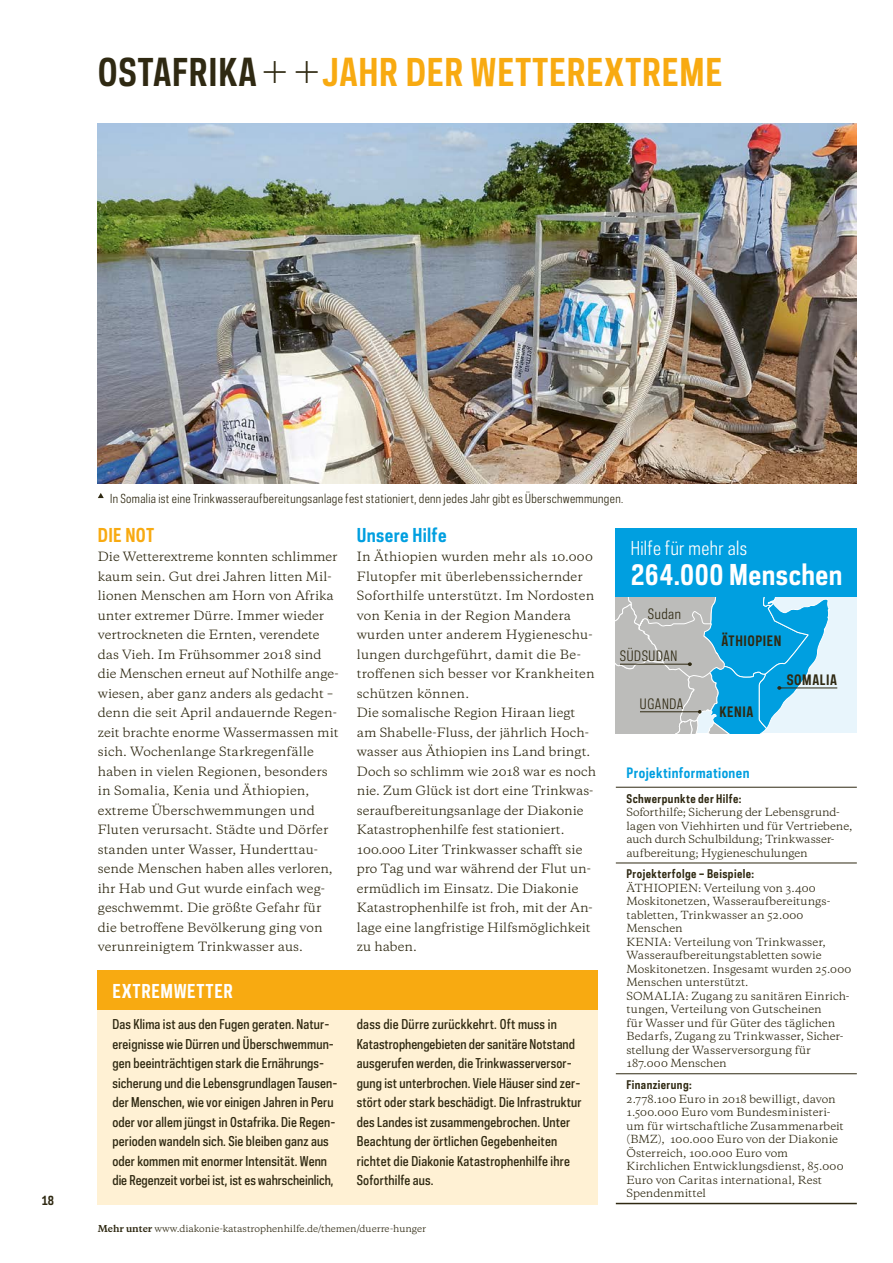
<style>
.page{position:relative;width:893px;height:1263px;background:#fff}
.page>*{position:absolute;margin:0;border:0;box-sizing:border-box;transform-origin:0 0}
.t1{font:700 36px "Polaris Condensed";letter-spacing:.02em;color:#f8aa11}
.t2{font:700 27px "Polaris Condensed";letter-spacing:.02em;color:#fff}
.t3{font:18px "Polaris Condensed";letter-spacing:.02em;color:#fff}
.t4{font:700 18px "Polaris Condensed";letter-spacing:.035em;color:#fff}
.t5{font:700 18px "Polaris Condensed";letter-spacing:.02em;color:#009fe0}
.t6{font:700 18px "Polaris Condensed";letter-spacing:.015em;color:#f8aa11}
.t7{font:700 13.5px "Polaris Condensed";letter-spacing:.04em;color:#2f2912}
.t8{font:700 13.5px "Polaris Condensed";letter-spacing:.03em;color:#009fe0}
.t9{font:13.5px "Polaris Condensed";letter-spacing:.045em;color:#2f2912}
.t10{font:500 12.75px/19.5px "Galaxie Polaris Condensed";letter-spacing:.01em;color:#2f2912}
.t11{font:12px/19.5px "Galaxie Copernicus";letter-spacing:.005em;color:#2f2912}
.t12{font:700 12px "Polaris Condensed";color:#2f2912}
.t13{font:11.7px "Polaris Condensed";letter-spacing:.03em;color:#2f2912}
.t14{font:700 11.25px "Polaris Condensed";letter-spacing:.035em;color:#2f2912}
.t15{font:10.5px/13.5px "Galaxie Copernicus";color:#2f2912}
.t16{font:9px "Galaxie Copernicus";color:#2f2912}
.s1{color:#2f2912}
.s2{font-weight:400;font-size:28.05px;color:#2f2912}
.s3{font-weight:700}
</style>
<div class="page">
<div style="left:98px;top:977px;width:500px;height:227px;background:#fff1d4"></div>
<div style="left:98px;top:970px;width:500px;height:39px;background:#f8aa11"></div>
<img style="left:98px;top:123px;width:759px;height:360px">
<svg style="left:98px;top:493px;width:6px;height:5px"></svg>
<div style="left:616px;top:528px;width:241px;height:68px;background:#009fe0"></div>
<hr style="left:616px;top:787px;width:241px;height:1px;background:#2f2912">
<hr style="left:616px;top:863px;width:241px;height:1px;background:#2f2912">
<hr style="left:616px;top:1203px;width:241px;height:1px;background:#2f2912">
<hr style="left:616px;top:1073px;width:241px;height:1px;background:#2f2912">
<svg style="left:616px;top:596px;width:241px;height:137px;background:#85c0d8"></svg>
<h1 class="t1" style="left:98px;top:48px;width:626px"><span class="s1">OSTAFRIKA</span> <span class="s2">+ +</span>JAHR DER WETTEREXTREME</h1>
<p class="t12" style="left:42px;top:1192px;width:14px">18</p>
<p class="t13" style="left:110px;top:490px;width:515px">In Somalia ist eine Trinkwasseraufbereitungsanlage fest stationiert, denn jedes Jahr gibt es Überschwemmungen.</p>
<h3 class="t6" style="left:98px;top:523px;width:58px">DIE NOT</h3>
<p class="t11" style="left:98px;top:547px;width:242px">Die Wetterextreme konnten schlimmer kaum sein. Gut drei Jahren litten Mil&shy;lionen Menschen am Horn von Afrika unter extremer Dürre. Immer wieder vertrockneten die Ernten, verendete das Vieh. Im Frühsommer 2018 sind die Menschen erneut auf Nothilfe ange&shy;wiesen, aber ganz anders als gedacht – denn die seit April andauernde Regen&shy;zeit brachte enorme Wassermassen mit sich. Wochenlange Starkregenfälle haben in vielen Regionen, besonders in Somalia, Kenia und Äthiopien, extreme Überschwemmungen und Fluten verursacht. Städte und Dörfer standen unter Wasser, Hunderttau&shy;sende Menschen haben alles verloren, ihr Hab und Gut wurde einfach weg&shy;geschwemmt. Die größte Gefahr für die betroffene Bevölkerung ging von verunreinigtem Trinkwasser aus.</p>
<h3 class="t4" style="left:112px;top:979px;width:122px">EXTREMWETTER</h3>
<p class="t10" style="left:112px;top:1014px;width:226px">Das Klima ist aus den Fugen geraten. Natur&shy;ereignisse wie Dürren und Überschwemmun&shy;gen beeinträchtigen stark die Ernährungs&shy;sicherung und die Lebensgrundlagen Tausen&shy;der Menschen, wie vor einigen Jahren in Peru oder vor allem jüngst in Ostafrika. Die Regen&shy;perioden wandeln sich. Sie bleiben ganz aus oder kommen mit enormer Intensität. Wenn die Regenzeit vorbei ist, ist es wahrscheinlich,</p>
<h3 class="t5" style="left:357px;top:523px;width:91px">Unsere Hilfe</h3>
<p class="t11" style="left:357px;top:547px;width:241px">In Äthiopien wurden mehr als 10.000<br>Flutopfer mit überlebenssichernder Soforthilfe unterstützt. Im Nordosten von Kenia in der Region Mandera wurden unter anderem Hygieneschu&shy;lungen durchgeführt, damit die Be&shy;troffenen sich besser vor Krankheiten schützen können.<br>Die somalische Region Hiraan liegt am Shabelle-Fluss, der jährlich Hoch&shy;wasser aus Äthiopien ins Land bringt.<br>Doch so schlimm wie 2018 war es noch nie. Zum Glück ist dort eine Trinkwas&shy;seraufbereitungsanlage der Diakonie Katastrophenhilfe fest stationiert.<br>100.000 Liter Trinkwasser schafft sie pro Tag und war während der Flut un&shy;ermüdlich im Einsatz. Die Diakonie Katastrophenhilfe ist froh, mit der An&shy;lage eine langfristige Hilfsmöglichkeit zu haben.</p>
<p class="t10" style="left:357px;top:1014px;width:226px">dass die Dürre zurückkehrt. Oft muss in Katastrophengebieten der sanitäre Notstand ausgerufen werden, die Trinkwasserversor&shy;gung ist unterbrochen. Viele Häuser sind zer&shy;stört oder stark beschädigt. Die Infrastruktur des Landes ist zusammengebrochen. Unter Beachtung der örtlichen Gegebenheiten richtet die Diakonie Katastrophenhilfe ihre Soforthilfe aus.</p>
<p class="t16" style="left:98px;top:1222px;width:330px"><span class="s3">Mehr unter</span> www.diakonie-katastrophenhilfe.de/themen/duerre-hunger</p>
<h3 class="t3" style="left:631px;top:536px;width:118px">Hilfe für mehr als</h3>
<h2 class="t2" style="left:631px;top:556px;width:213px">264.000 Menschen</h2>
<p class="t9" style="left:648px;top:605px;width:35px">Sudan</p>
<p class="t9" style="left:620px;top:647px;width:59px">SÜDSUDAN</p>
<p class="t9" style="left:640px;top:695px;width:45px">UGANDA</p>
<p class="t7" style="left:721px;top:632px;width:61px">ÄTHIOPIEN</p>
<p class="t7" style="left:719px;top:703px;width:35px">KENIA</p>
<p class="t7" style="left:787px;top:671px;width:52px">SOMALIA</p>
<p class="t8" style="left:626px;top:764px;width:125px">Projektinformationen</p>
<p class="t14" style="left:626px;top:791px;width:116px">Schwerpunkte der Hilfe:</p>
<p class="t15" style="left:626px;top:805px;width:228px">Soforthilfe; Sicherung der Lebensgrund&shy;lagen von Viehhirten und für Vertriebene, auch durch Schulbildung; Trinkwasser&shy;aufbereitung; Hygieneschulungen</p>
<p class="t14" style="left:626px;top:866px;width:129px">Projekterfolge – Beispiele:</p>
<p class="t15" style="left:626px;top:881px;width:226px">ÄTHIOPIEN: Verteilung von 3.400<br>Moskitonetzen, Wasseraufbereitungs&shy;tabletten, Trinkwasser an 52.000<br>Menschen<br>KENIA: Verteilung von Trinkwasser, Wasseraufbereitungstabletten sowie Moskitonetzen. Insgesamt wurden 25.000<br>Menschen unterstützt.<br>SOMALIA: Zugang zu sanitären Einrich&shy;tungen, Verteilung von Gutscheinen<br>für Wasser und für Güter des täglichen Bedarfs, Zugang zu Trinkwasser, Sicher&shy;stellung der Wasserversorgung für 187.000 Menschen</p>
<p class="t14" style="left:626px;top:1077px;width:67px">Finanzierung:</p>
<p class="t15" style="left:626px;top:1092px;width:219px">2.778.100 Euro in 2018 bewilligt, davon 1.500.000 Euro vom Bundesministeri&shy;um für wirtschaftliche Zusammenarbeit (BMZ), 100.000 Euro von der Diakonie Österreich, 100.000 Euro vom Kirchlichen Entwicklungsdienst, 85.000<br>Euro von Caritas international, Rest Spendenmittel</p>
</div>
